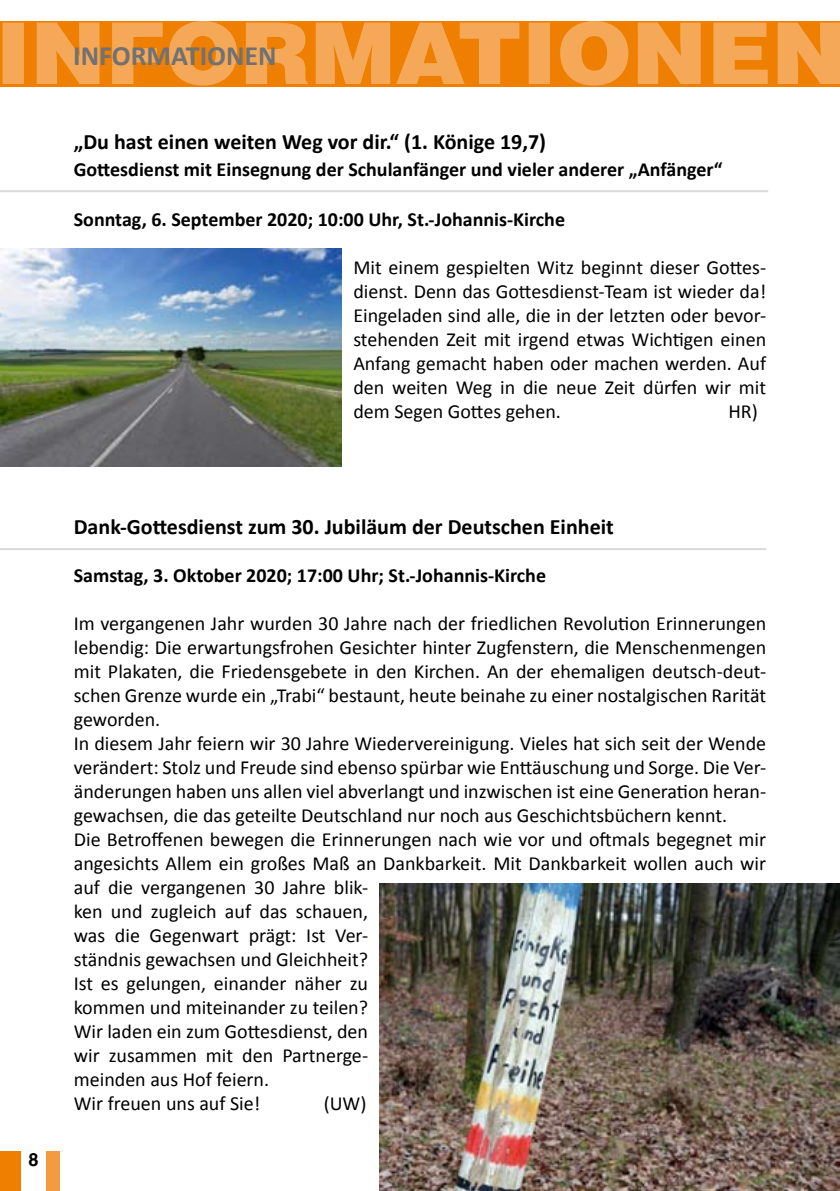
<style>
.page{position:relative;width:840px;height:1191px;background:#fff}
.page>*{position:absolute;margin:0;border:0;box-sizing:border-box;transform-origin:0 0}
.t1{font:700 28px "Calibri";color:#707173}
.t2{font:700 22px "Calibri";color:#000}
.t3{font:20px/24px "Calibri";color:#000;text-align:justify}
.t4{font:700 20px "Calibri";color:#000}
.t5{font:700 18px "Helvetica";color:#000}
</style>
<div class="page">
<div style="left:0;top:1151px;width:20px;height:40px;background:#ee7f00"></div>
<div style="left:46px;top:1151px;width:14px;height:40px;background:#f39b40"></div>
<svg style="left:3px;top:21px;width:836px;height:65px;background:#f29835"></svg>
<hr style="left:0;top:190px;width:767px;height:2px;background:#d9dadb">
<img style="left:0;top:248px;width:342px;height:218px">
<hr style="left:0;top:548px;width:765px;height:2px;background:#d9dadb">
<img style="left:379px;top:884px;width:460px;height:307px">
<h1 class="t1" style="left:73px;top:39px;width:205px">INFORMATIONEN</h1>
<p class="t2" style="left:74px;top:128px;width:473px">„Du hast einen weiten Weg vor dir.“ (1. Könige 19,7)</p>
<p class="t4" style="left:74px;top:157px;width:650px">Gottesdienst mit Einsegnung der Schulanfänger und vieler anderer „Anfänger“</p>
<p class="t4" style="left:74px;top:207px;width:492px">Sonntag, 6. September 2020; 10:00 Uhr, St.-Johannis-Kirche</p>
<p class="t3" style="left:353px;top:254px;width:414px">Mit einem gespielten Witz beginnt dieser Gottes&shy;dienst. Denn das Gottesdienst-Team ist wieder da!<br>Eingeladen sind alle, die in der letzten oder bevor&shy;stehenden Zeit mit irgend etwas Wichtigen einen Anfang gemacht haben oder machen werden. Auf den weiten Weg in die neue Zeit dürfen wir mit dem Segen Gottes gehen.</p>
<p class="t3" style="left:728px;top:398px;width:31px">HR)</p>
<p class="t5" style="left:29px;top:1149px;width:12px">8</p>
<p class="t2" style="left:74px;top:512px;width:541px">Dank-Gottesdienst zum 30. Jubiläum der Deutschen Einheit</p>
<p class="t4" style="left:74px;top:562px;width:473px">Samstag, 3. Oktober 2020; 17:00 Uhr; St.-Johannis-Kirche</p>
<p class="t3" style="left:74px;top:610px;width:693px;text-align:left">Im vergangenen Jahr wurden 30 Jahre nach der friedlichen Revolution Erinnerungen lebendig: Die erwartungsfrohen Gesichter hinter Zugfenstern, die Menschenmengen mit Plakaten, die Friedensgebete in den Kirchen. An der ehemaligen deutsch-deut&shy;schen Grenze wurde ein „Trabi“ bestaunt, heute beinahe zu einer nostalgischen Rarität geworden.<br>In diesem Jahr feiern wir 30 Jahre Wiedervereinigung. Vieles hat sich seit der Wende verändert: Stolz und Freude sind ebenso spürbar wie Enttäuschung und Sorge. Die Ver&shy;änderungen haben uns allen viel abverlangt und inzwischen ist eine Generation heran&shy;gewachsen, die das geteilte Deutschland nur noch aus Geschichtsbüchern kennt.<br>Die Betroffenen bewegen die Erinnerungen nach wie vor und oftmals begegnet mir angesichts Allem ein großes Maß an Dankbarkeit. Mit Dankbarkeit wollen auch wir auf die vergangenen 30 Jahre blic-<br>ken und zugleich auf das schauen,<br>was die Gegenwart prägt: Ist Ver-<br>ständnis gewachsen und Gleichheit?<br>Ist es gelungen, einander näher zu<br>kommen und miteinander zu teilen?<br>Wir laden ein zum Gottesdienst, den<br>wir zusammen mit den Partnerge-<br>meinden aus Hof feiern.<br>Wir freuen uns auf Sie!</p>
<p class="t3" style="left:323px;top:1090px;width:44px">(UW)</p>
</div>
